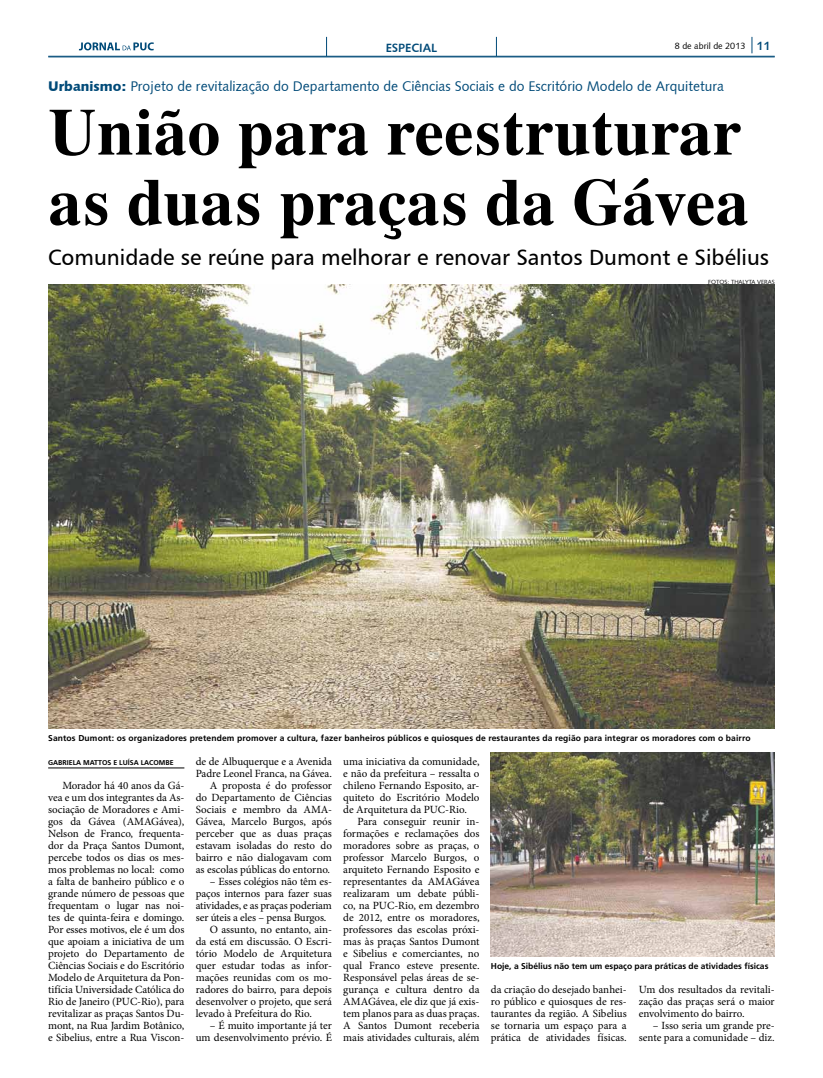
<style>
.page{position:relative;width:823px;height:1078px;background:#fff}
.page>*{position:absolute;margin:0;border:0;box-sizing:border-box;transform-origin:0 0}
.t1{font:700 66px/70px "Dutch 801 BT";color:#000}
.t2{font:22px "Frutiger BT Roman B";color:#000}
.t3{font:14px "Humanist 531 BT Roman A";color:#004a78}
.t4{font:12px "Humanist 531 BT Bold A";color:#004a78}
.t5{font:11px/12px "Minion Pro";letter-spacing:-.005em;color:#000;text-align:justify}
.t6{font:9px "Humanist 531 BT Roman A";color:#000}
.t7{font:8.5px "Frutiger 65 Bold";letter-spacing:.015em;color:#000}
.t8{font:7px "Frutiger 65 Bold";color:#000}
.t9{font:6px "Humanist 531 BT Roman A";color:#000}
.s1{font-family:"Humanist 531 BT Bold A";font-size:12px;color:#004a78}
.s2{font-family:"Humanist 531 BT Black A"}
</style>
<div class="page">
<hr style="left:48px;top:57px;width:726px;height:1px;background:#004a78">
<hr style="left:48px;top:56px;width:726px;height:1px;background:#004a78">
<svg style="left:751px;top:37px;width:1px;height:16px"></svg>
<svg style="left:326px;top:37px;width:1px;height:19px"></svg>
<svg style="left:496px;top:37px;width:1px;height:19px"></svg>
<svg style="left:79px;top:42px;width:75px;height:8px"></svg>
<img style="left:490px;top:752px;width:284px;height:204px">
<hr style="left:48px;top:767px;width:136px;height:1px;background:#000">
<img style="left:48px;top:284px;width:726px;height:444px">
<p class="t4" style="left:385px;top:40px;width:53px">ESPECIAL</p>
<p class="t6" style="left:674px;top:40px;width:97px">8 de abril de 2013 <span class="s1">11</span></p>
<p class="t3" style="left:48px;top:77px;width:677px"><span class="s2">Urbanismo:</span> Projeto de revitalização do Departamento de Ciências Sociais e do Escritório Modelo de Arquitetura</p>
<h1 class="t1" style="left:48px;top:96px;width:702px">União para reestruturar as duas praças da Gávea</h1>
<h2 class="t2" style="left:48px;top:244px;width:722px">Comunidade se reúne para melhorar e renovar Santos Dumont e Sibélius</h2>
<p class="t9" style="left:707px;top:278px;width:68px">fotos: Thalyta Veras</p>
<p class="t7" style="left:48px;top:732px;width:703px">Santos Dumont: os organizadores pretendem promover a cultura, fazer banheiros públicos e quiosques de restaurantes da região para integrar os moradores com o bairro</p>
<p class="t8" style="left:48px;top:758px;width:11px">Gabriela</p>
<p class="t8" style="left:83px;top:758px;width:67px">Matto s e Luísa Lacombe</p>
<p class="t5" style="left:48px;top:779px;width:138px;text-indent:14px">Morador há 40 anos da Gá&shy;vea e um dos integrantes da As&shy;sociação de Moradores e Ami&shy;gos da Gávea (AMAGávea), Nelson de Franco, frequenta&shy;dor da Praça Santos Dumont, percebe todos os dias os mes&shy;mos problemas no local: como a falta de banheiro público e o grande número de pessoas que frequentam o lugar nas noi&shy;tes de quinta-feira e domingo.<br>Por esses motivos, ele é um dos que apoiam a iniciativa de um projeto do Departamento de Ciências Sociais e do Escritório Modelo de Arquitetura da Pon&shy;tifícia Universidade Católica do Rio de Janeiro (PUC-Rio), para revitalizar as praças Santos Du&shy;mont, na Rua Jardim Botânico, e Sibelius, entre a Rua Viscon-</p>
<p class="t5" style="left:196px;top:755px;width:138px;text-align:right">de de Albuquerque e a Avenida<br>Padre Leonel Franca, na Gávea.<br>A proposta é do professor<br>do Departamento de Ciências<br>Sociais e membro da AMA-<br>Gávea, Marcelo Burgos, após perceber que as duas praças estavam isoladas do resto do bairro e não dialogavam com as escolas públicas do entorno.</p>
<p class="t5" style="left:210px;top:875px;width:123px">– Esses colégios não têm es-</p>
<p class="t5" style="left:196px;top:887px;width:138px">paços internos para fazer suas</p>
<p class="t5" style="left:196px;top:899px;width:138px">atividades, e as praças poderiam</p>
<p class="t5" style="left:196px;top:911px;width:132px">ser úteis a eles – pensa Burgos.</p>
<p class="t5" style="left:210px;top:923px;width:123px">O assunto, no entanto, ain-</p>
<p class="t5" style="left:196px;top:935px;width:138px">da está em discussão. O Escri-</p>
<p class="t5" style="left:196px;top:947px;width:138px">tório Modelo de Arquitetura</p>
<p class="t5" style="left:196px;top:959px;width:138px">quer estudar todas as infor-</p>
<p class="t5" style="left:196px;top:971px;width:138px">mações reunidas com os mo-</p>
<p class="t5" style="left:196px;top:983px;width:138px">radores do bairro, para depois</p>
<p class="t5" style="left:196px;top:995px;width:138px">desenvolver o projeto, que será</p>
<p class="t5" style="left:196px;top:1007px;width:118px">levado à Prefeitura do Rio.</p>
<p class="t5" style="left:196px;top:1019px;width:138px;text-align:right">– É muito importante já ter um desenvolvimento prévio. É</p>
<p class="t5" style="left:343px;top:755px;width:138px">uma iniciativa da comunidade, e não da prefeitura – ressalta o chileno Fernando Esposito, ar&shy;quiteto do Escritório Modelo de Arquitetura da PUC-Rio.</p>
<p class="t5" style="left:343px;top:815px;width:138px;text-indent:14px">Para conseguir reunir in&shy;formações e reclamações dos moradores sobre as praças, o professor Marcelo Burgos, o arquiteto Fernando Esposito e representantes da AMAGávea realizaram um debate públi&shy;co, na PUC-Rio, em dezembro de 2012, entre os moradores, professores das escolas próxi&shy;mas às praças Santos Dumont e Sibelius e comerciantes, no qual Franco esteve presente.<br>Responsável pelas áreas de se&shy;gurança e cultura dentro da AMAGávea, ele diz que já exis&shy;tem planos para as duas praças.<br>A Santos Dumont receberia mais atividades culturais, além</p>
<p class="t7" style="left:490px;top:960px;width:279px">Hoje, a Sibélius não tem um espaço para práticas de atividades físicas</p>
<p class="t5" style="left:490px;top:983px;width:137px">da criação do desejado banhei&shy;ro público e quiosques de res&shy;taurantes da região. A Sibelius se tornaria um espaço para a prática de atividades físicas.</p>
<p class="t5" style="left:638px;top:983px;width:137px">Um dos resultados da revitali&shy;zação das praças será o maior envolvimento do bairro.</p>
<p class="t5" style="left:638px;top:1019px;width:137px;text-align:right">– Isso seria um grande pre&shy;sente para a comunidade – diz.</p>
</div>
